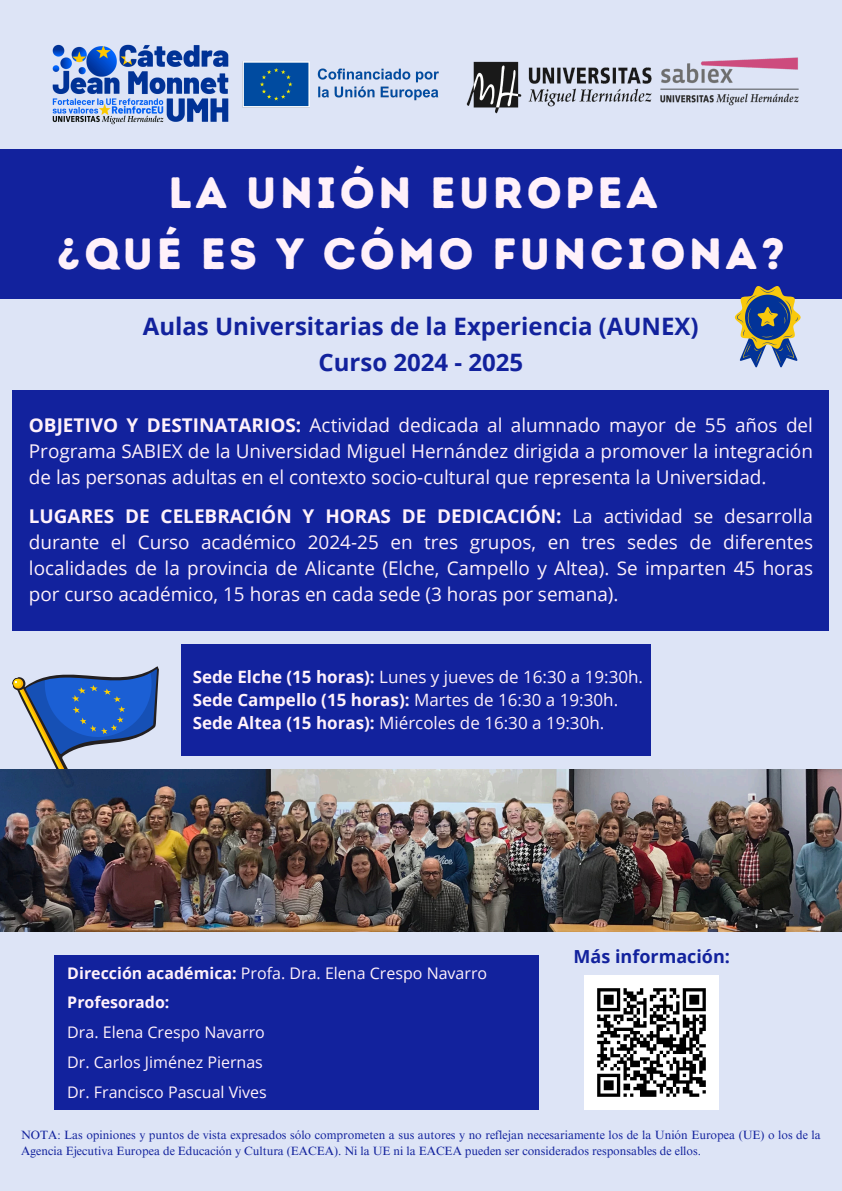
<style>
.page{position:relative;width:842px;height:1191px;background:#fff}
.page>*{position:absolute;margin:0;border:0;box-sizing:border-box;transform-origin:0 0}
.t1{font:43.8px/60.8px "Intro Rust Base";letter-spacing:.08em;color:#fff1fa;text-align:center}
.t2{font:700 24px "Open Sans";color:#12229d}
.t3{font:18.9px/26.2px "Open Sans";color:#fff1fa;text-align:justify}
.t4{font:700 18px "Open Sans";color:#12229d}
.t5{font:17px/23.2px "Open Sans";color:#fff1fa}
.t6{font:16px "Open Sans";color:#fff1fa}
.t7{font:700 16px "Open Sans";color:#fff1fa}
.t8{font:12px/16.5px "Times NRMT Pro";color:#12229d}
.s1{font-weight:700}
</style>
<div class="page">
<div style="left:0;top:0;width:842px;height:1190px;background:#dde4f6"></div>
<img style="left:52px;top:44px;width:177px;height:81px">
<img style="left:473px;top:57px;width:326px;height:56px">
<div style="left:0;top:149px;width:842px;height:149px;background:#12229d"></div>
<img style="left:242px;top:61px;width:231px;height:47px">
<div style="left:13px;top:390px;width:816px;height:240px;background:#12229d"></div>
<img style="left:585px;top:975px;width:134px;height:134px">
<svg style="left:12px;top:666px;width:170px;height:103px"></svg>
<img style="left:0;top:769px;width:842px;height:162px">
<svg style="left:735px;top:286px;width:66px;height:81px"></svg>
<div style="left:54px;top:955px;width:485px;height:154px;background:#12229d"></div>
<div style="left:181px;top:643px;width:470px;height:112px;background:#12229d"></div>
<h2 class="t1" style="left:57px;top:162px;width:729px">LA UNIÓN EUROPEA<br>¿QUÉ ES Y CÓMO FUNCIONA?</h2>
<h2 class="t2" style="left:143px;top:309px;width:557px">Aulas Universitarias de la Experiencia (AUNEX)</h2>
<h4 class="t2" style="left:319px;top:345px;width:206px">Curso 2024 - 2025</h4>
<h4 class="t3" style="left:29px;top:411px;width:786px"><span class="s1">OBJETIVO Y DESTINATARIOS:</span> Actividad dedicada al alumnado mayor de 55 años del Programa SABIEX de la Universidad Miguel Hernández dirigida a promover la integración de las personas adultas en el contexto socio-cultural que representa la Universidad.</h4>
<p class="t3" style="left:29px;top:502px;width:786px"><span class="s1">LUGARES DE CELEBRACIÓN Y HORAS DE DEDICACIÓN:</span> La actividad se desarrolla durante el Curso académico 2024-25 en tres grupos, en tres sedes de diferentes localidades de la provincia de Alicante (Elche, Campello y Altea). Se imparten 45 horas por curso académico, 15 horas en cada sede (3 horas por semana).</p>
<h6 class="t5" style="left:193px;top:664px;width:452px"><span class="s1">Sede Elche (15 horas):</span> Lunes y jueves de 16:30 a 19:30h.<br><span class="s1">Sede Campello (15 horas):</span> Martes de 16:30 a 19:30h.<br><span class="s1">Sede Altea (15 horas):</span> Miércoles de 16:30 a 19:30h.</h6>
<p class="t6" style="left:67px;top:961px;width:421px"><span class="s1">Dirección académica:</span> Profa. Dra. Elena Crespo Navarro</p>
<p class="t7" style="left:67px;top:991px;width:104px">Profesorado:</p>
<p class="t6" style="left:67px;top:1020px;width:199px">Dra. Elena Crespo Navarro</p>
<h1 class="t6" style="left:67px;top:1050px;width:197px">Dr. Carlos Jiménez Piernas</h1>
<p class="t6" style="left:67px;top:1080px;width:201px">Dr. Francisco Pascual Vives</p>
<p class="t4" style="left:574px;top:943px;width:158px">Más información:</p>
<h6 class="t8" style="left:21px;top:1127px;width:801px">NOTA: Las opiniones y puntos de vista expresados sólo comprometen a sus autores y no reflejan necesariamente los de la Unión Europea (UE) o los de la<br>Agencia Ejecutiva Europea de Educación y Cultura (EACEA). Ni la UE ni la EACEA pueden ser considerados responsables de ellos.</h6>
</div>
